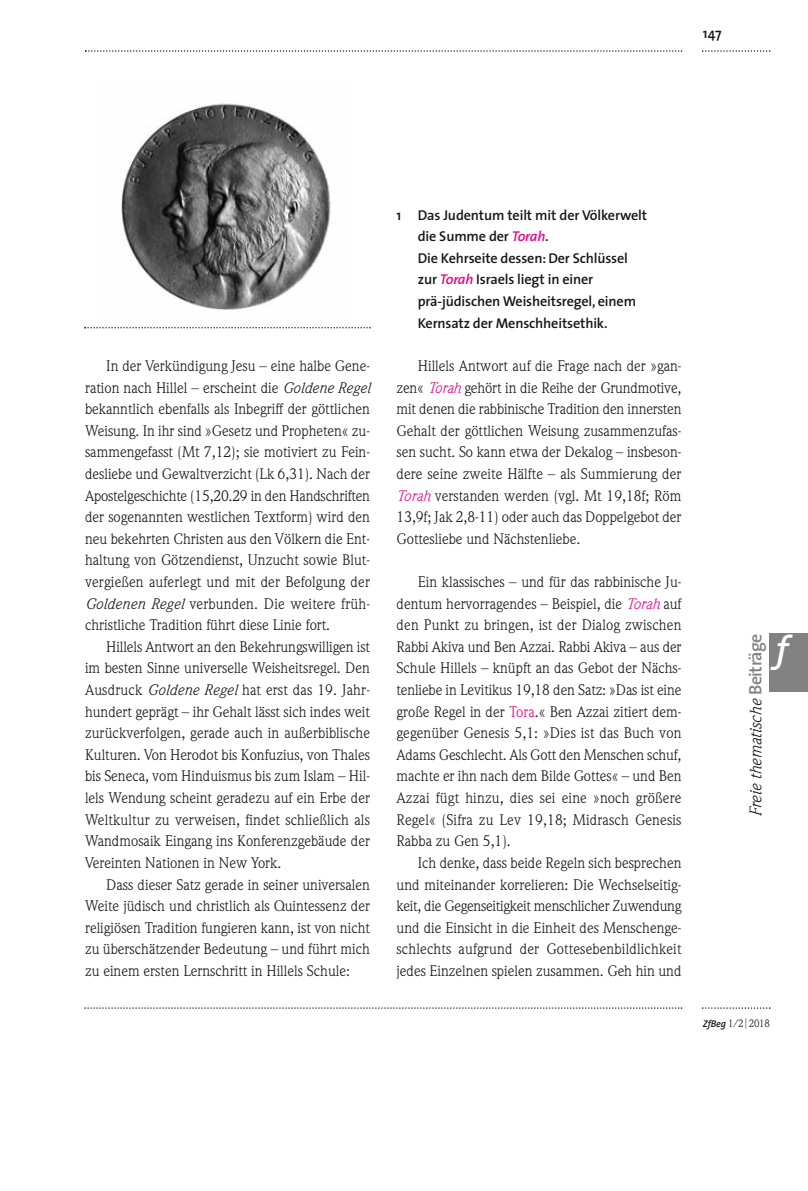
<style>
.page{position:relative;width:808px;height:1191px;background:#fff}
.page>*{position:absolute;margin:0;border:0;box-sizing:border-box;transform-origin:0 0}
.t1{font:italic 600 36px "The Sans";color:#fff}
.t2{font:italic 16.5px "Weidemann";color:#151616}
.t3{font:15px/21.6px "Weidemann";color:#151616;text-align:justify}
.t4{font:600 14.25px/21.6px "The Sans";letter-spacing:-.01em;color:#151616}
.t5{font:600 14.1px "The Sans";color:#151616}
.t6{font:10.5px "Weidemann";color:#151616}
.s1{font-style:italic}
.s2{font-style:italic;color:#e10886}
.s3{color:#e10886}
.s4{font-family:"The Sans";font-weight:600;font-style:normal;font-size:18px;color:#818281}
.s5{font-family:"The Sans";font-weight:600;font-style:italic;font-size:9.75px}
.s6{font-family:"The Sans";font-weight:200}
</style>
<div class="page">
<img style="left:121px;top:103px;width:210px;height:207px">
<svg style="left:85px;top:50px;width:597px;height:2px"></svg>
<svg style="left:84px;top:1007px;width:598px;height:1px"></svg>
<svg style="left:702px;top:1007px;width:68px;height:1px"></svg>
<svg style="left:702px;top:50px;width:68px;height:2px"></svg>
<div style="left:770px;top:634px;width:38px;height:58px;background:#818281"></div>
<svg style="left:84px;top:327px;width:287px;height:1px"></svg>
<p class="t5" style="left:703px;top:28px;width:20px">147</p>
<p class="t3" style="left:85px;top:356px;width:286px;text-indent:21px">In der Verkündigung Jesu – eine halbe Gene&shy;ration nach Hillel – erscheint die <span class="s1">Goldene Regel </span>bekanntlich ebenfalls als Inbegriff der göttlichen Weisung. In ihr sind »Gesetz und Propheten« zu&shy;sammengefasst (Mt 7,12); sie motiviert zu Fein&shy;desliebe und Gewaltverzicht (Lk 6,31). Nach der Apostelgeschichte (15,20.29 in den Handschriften der sogenannten westlichen Textform) wird den neu bekehrten Christen aus den Völkern die Ent&shy;haltung von Götzendienst, Unzucht sowie Blut&shy;vergießen auferlegt und mit der Befolgung der <span class="s1">Goldenen Regel</span> verbunden. Die weitere früh&shy;christliche Tradition führt diese Linie fort.</p>
<p class="t3" style="left:85px;top:637px;width:286px;text-indent:21px">Hillels Antwort an den Bekehrungswilligen ist im besten Sinne universelle Weisheitsregel. Den Ausdruck <span class="s1">Goldene Regel</span> hat erst das 19. Jahr&shy;hundert geprägt – ihr Gehalt lässt sich indes weit zurückverfolgen, gerade auch in außerbiblische Kulturen. Von Herodot bis Konfuzius, von Thales bis Seneca, vom Hinduismus bis zum Islam – Hil&shy;lels Wendung scheint geradezu auf ein Erbe der Weltkultur zu verweisen, findet schließlich als Wandmosaik Eingang ins Konferenzgebäude der Vereinten Nationen in New York.</p>
<p class="t3" style="left:85px;top:875px;width:286px;text-indent:21px">Dass dieser Satz gerade in seiner universalen Weite jüdisch und christlich als Quintessenz der religiösen Tradition fungieren kann, ist von nicht zu überschätzender Bedeutung – und führt mich zu einem ersten Lernschritt in Hillels Schule:</p>
<p class="t4" style="left:418px;top:205px;width:231px;text-indent:-21px">1 Das Judentum teilt mit der Völkerwelt die Summe der <span class="s2">Torah</span>.<br>Die Kehrseite dessen: Der Schlüssel zur <span class="s2">Torah</span> Israels liegt in einer prä-jüdischen Weisheitsregel, einem Kernsatz der Menschheitsethik.</p>
<p class="t3" style="left:396px;top:356px;width:286px;text-indent:21px">Hillels Antwort auf die Frage nach der »gan&shy;zen« <span class="s2">Torah</span> gehört in die Reihe der Grundmotive, mit denen die rabbinische Tradition den innersten Gehalt der göttlichen Weisung zusammenzufas&shy;sen sucht. So kann etwa der Dekalog – insbeson&shy;dere seine zweite Hälfte – als Summierung der <span class="s2">Torah</span> verstanden werden (vgl. Mt 19,18f; Röm 13,9f; Jak 2,8-11) oder auch das Doppelgebot der Gottesliebe und Nächstenliebe.</p>
<p class="t3" style="left:396px;top:572px;width:286px;text-indent:21px">Ein klassisches – und für das rabbinische Ju&shy;dentum hervorragendes – Beispiel, die <span class="s2">Torah</span> auf den Punkt zu bringen, ist der Dialog zwischen Rabbi Akiva und Ben Azzai. Rabbi Akiva – aus der Schule Hillels – knüpft an das Gebot der Nächs&shy;tenliebe in Levitikus 19,18 den Satz: »Das ist eine große Regel in der <span class="s3">Tora</span>.« Ben Azzai zitiert dem&shy;gegenüber Genesis 5,1: »Dies ist das Buch von Adams Geschlecht. Als Gott den Menschen schuf, machte er ihn nach dem Bilde Gottes« – und Ben Azzai fügt hinzu, dies sei eine »noch größere Regel« (Sifra zu Lev 19,18; Midrasch Genesis Rabba zu Gen 5,1).</p>
<p class="t3" style="left:396px;top:853px;width:286px;text-indent:21px">Ich denke, dass beide Regeln sich besprechen und miteinander korrelieren: Die Wechselseitig&shy;keit, die Gegenseitigkeit menschlicher Zuwendung und die Einsicht in die Einheit des Menschenge&shy;schlechts aufgrund der Gottesebenbildlichkeit jedes Einzelnen spielen zusammen. Geh hin und</p>
<p class="t2" style="left:750px;top:817px;width:185px;rotate:-90deg">Freie thematische <span class="s4">Beiträge</span></p>
<h1 class="t1" style="left:776px;top:634px;width:14px">f</h1>
<p class="t6" style="left:703px;top:1019px;width:69px"><span class="s5">ZfBeg</span> 1/2<span class="s6">|</span>2018</p>
</div>
